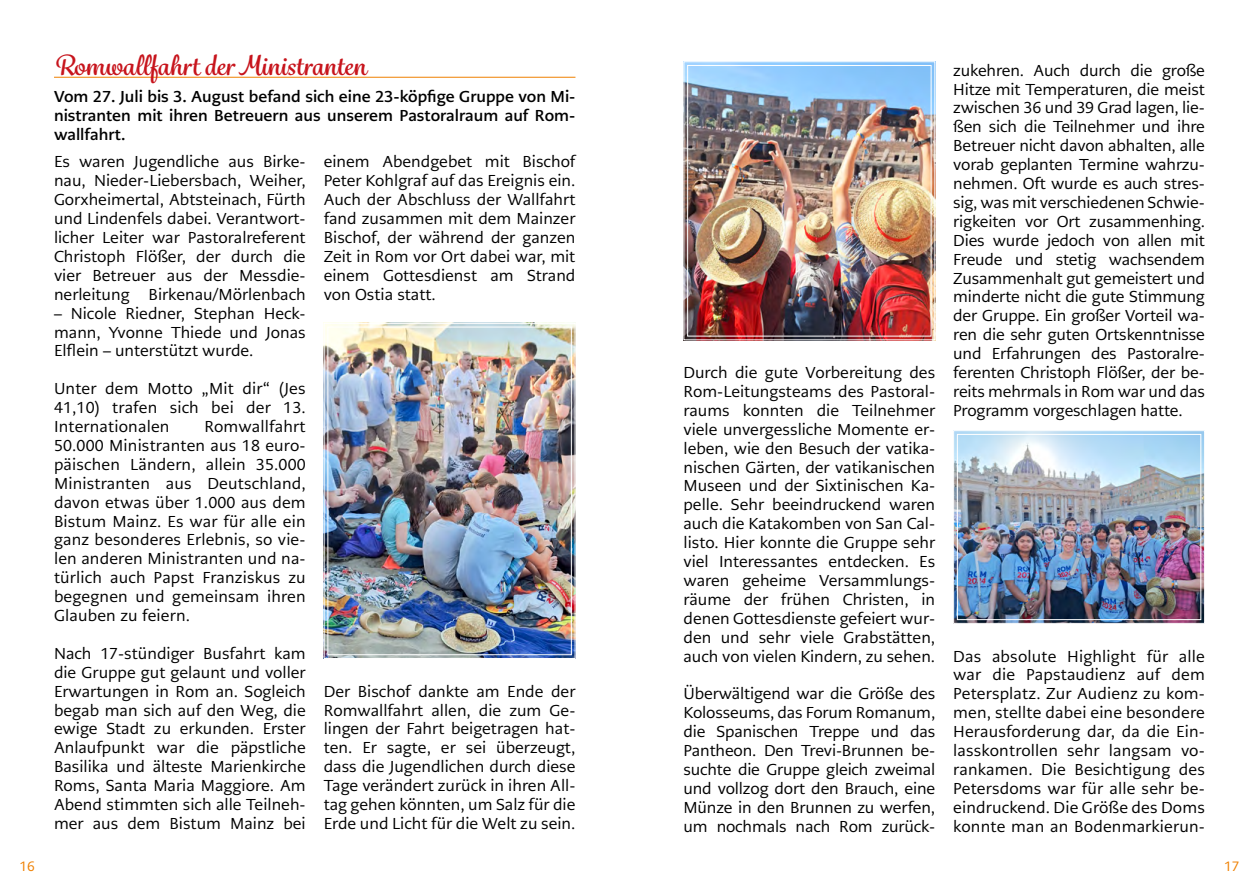
<style>
.page{position:relative;width:1259px;height:893px;background:#fff}
.page>*{position:absolute;margin:0;border:0;box-sizing:border-box;transform-origin:0 0}
.Header_MöBi{font:700 27px "Grafolita Script";color:#c7141c}
.Fließtext_MöBi{font:15.75px/18.9px "PMN Caecilia Sans Text";color:#000;text-align:justify}
.Subhead_MöBi{font:700 15.75px/18.9px "PMN Caecilia Sans Text";color:#000;text-align:justify}
.t1{font:13.5px "PMN Caecilia Sans Text";color:#ef8000}
</style>
<div class="page">
<hr style="left:54px;top:77px;width:521px;height:1px;background:#ef8000">
<img style="left:323px;top:323px;width:253px;height:336px">
<div style="left:327px;top:327px;width:245px;height:328px;border:1px solid #fff"></div>
<img style="left:683px;top:61px;width:252px;height:280px">
<div style="left:687px;top:65px;width:244px;height:271px;border:1px solid #fff"></div>
<img style="left:953px;top:430px;width:252px;height:194px">
<div style="left:957px;top:434px;width:244px;height:186px;border:1px solid #fff"></div>
<p class="Header_MöBi" style="left:54px;top:47px;width:313px">Romwallfahrt der Ministranten</p>
<p class="Subhead_MöBi" style="left:54px;top:87px;width:523px">Vom 27. Juli bis 3. August befand sich eine 23-köpfige Gruppe von Mi&shy;nistranten mit ihren Betreuern aus unserem Pastoralraum auf Rom&shy;wallfahrt.</p>
<p class="Fließtext_MöBi" style="left:54px;top:152px;width:253px">Es waren Jugendliche aus Birke&shy;nau, Nieder-Liebersbach, Weiher, Gorxheimertal, Abtsteinach, Fürth und Lindenfels dabei. Verantwort&shy;licher Leiter war Pastoralreferent Christoph Flößer, der durch die vier Betreuer aus der Messdie&shy;nerleitung Birkenau/Mörlenbach</p>
<p class="Fließtext_MöBi" style="left:54px;top:304px;width:253px">– Nicole Riedner, Stephan Heck&shy;mann, Yvonne Thiede und Jonas Elflein – unterstützt wurde.</p>
<p class="Fließtext_MöBi" style="left:54px;top:379px;width:253px">Unter dem Motto „Mit dir“ (Jes 41,10) trafen sich bei der 13.<br>Internationalen</p>
<p class="Fließtext_MöBi" style="left:324px;top:152px;width:253px">einem Abendgebet mit Bischof Peter Kohlgraf auf das Ereignis ein.<br>Auch der Abschluss der Wallfahrt fand zusammen mit dem Mainzer Bischof, der während der ganzen Zeit in Rom vor Ort dabei war, mit einem Gottesdienst am Strand von Ostia statt.</p>
<p class="Fließtext_MöBi" style="left:54px;top:417px;width:253px;text-indent:150px">Romwallfahrt 50.000 Ministranten aus 18 euro&shy;päischen Ländern, allein 35.000<br>Ministranten aus Deutschland, davon etwas über 1.000 aus dem Bistum Mainz. Es war für alle ein ganz besonderes Erlebnis, so vie&shy;len anderen Ministranten und na&shy;türlich auch Papst Franziskus zu begegnen und gemeinsam ihren Glauben zu feiern.</p>
<p class="Fließtext_MöBi" style="left:54px;top:644px;width:253px">Nach 17-stündiger Busfahrt kam die Gruppe gut gelaunt und voller Erwartungen in Rom an. Sogleich begab man sich auf den Weg, die ewige Stadt zu erkunden. Erster Anlaufpunkt war die päpstliche Basilika und älteste Marienkirche Roms, Santa Maria Maggiore. Am Abend stimmten sich alle Teilneh&shy;mer aus dem Bistum Mainz bei</p>
<p class="Fließtext_MöBi" style="left:324px;top:682px;width:253px">Der Bischof dankte am Ende der Romwallfahrt allen, die zum Ge&shy;lingen der Fahrt beigetragen hat&shy;ten. Er sagte, er sei überzeugt, dass die Jugendlichen durch diese Tage verändert zurück in ihren All&shy;tag gehen könnten, um Salz für die Erde und Licht für die Welt zu sein.</p>
<p class="Fließtext_MöBi" style="left:683px;top:363px;width:253px">Durch die gute Vorbereitung des Rom-Leitungsteams des Pastoral&shy;raums konnten die Teilnehmer viele unvergessliche Momente er&shy;leben, wie den Besuch der vatika&shy;nischen Gärten, der vatikanischen Museen und der Sixtinischen Ka&shy;pelle. Sehr beeindruckend waren auch die Katakomben von San Cal&shy;listo. Hier konnte die Gruppe sehr viel Interessantes entdecken. Es waren geheime Versammlungs&shy;räume der frühen Christen, in denen Gottesdienste gefeiert wur&shy;den und sehr viele Grabstätten, auch von vielen Kindern, zu sehen.</p>
<p class="Fließtext_MöBi" style="left:683px;top:684px;width:253px">Überwältigend war die Größe des Kolosseums, das Forum Romanum, die Spanischen Treppe und das Pantheon. Den Trevi-Brunnen be&shy;suchte die Gruppe gleich zweimal und vollzog dort den Brauch, eine Münze in den Brunnen zu werfen, um nochmals nach Rom zurück-</p>
<p class="Fließtext_MöBi" style="left:953px;top:61px;width:253px">zukehren. Auch durch die große Hitze mit Temperaturen, die meist zwischen 36 und 39 Grad lagen, lie&shy;ßen sich die Teilnehmer und ihre Betreuer nicht davon abhalten, alle vorab geplanten Termine wahrzu&shy;nehmen. Oft wurde es auch stres&shy;sig, was mit verschiedenen Schwie&shy;rigkeiten vor Ort zusammenhing.<br>Dies wurde jedoch von allen mit Freude und stetig wachsendem Zusammenhalt gut gemeistert und minderte nicht die gute Stimmung der Gruppe. Ein großer Vorteil wa&shy;ren die sehr guten Ortskenntnisse und Erfahrungen des Pastoralre&shy;ferenten Christoph Flößer, der be&shy;reits mehrmals in Rom war und das Programm vorgeschlagen hatte.</p>
<p class="Fließtext_MöBi" style="left:953px;top:646px;width:253px">Das absolute Highlight für alle war die Papstaudienz auf dem Petersplatz. Zur Audienz zu kom&shy;men, stellte dabei eine besondere Herausforderung dar, da die Ein&shy;lasskontrollen sehr langsam vo&shy;rankamen. Die Besichtigung des Petersdoms war für alle sehr be&shy;eindruckend. Die Größe des Doms konnte man an Bodenmarkierun-</p>
<p class="t1" style="left:19px;top:857px;width:17px">16</p>
<p class="t1" style="left:1224px;top:857px;width:17px">17</p>
</div>
